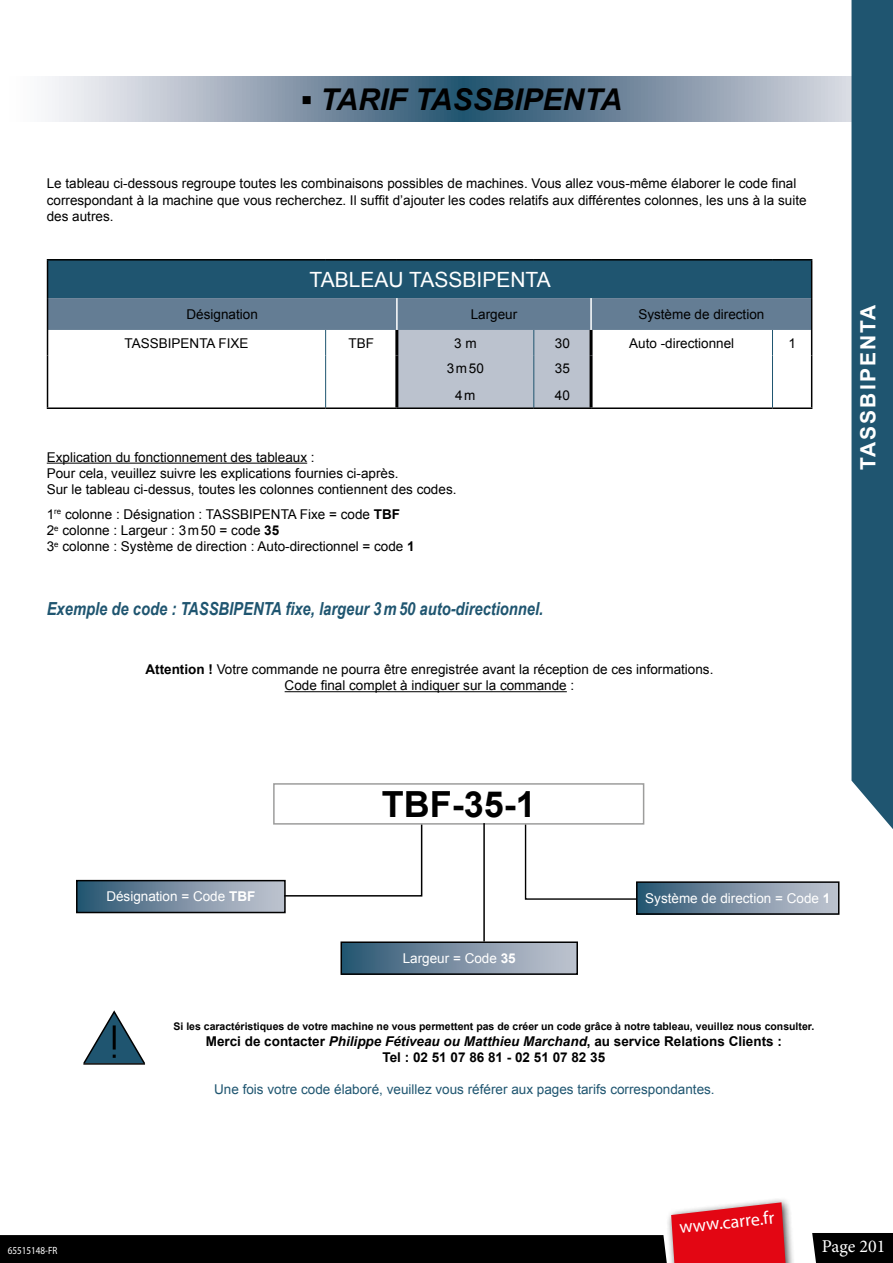
<style>
.page{position:relative;width:893px;height:1263px;background:#fff}
.page>*{position:absolute;margin:0;border:0;box-sizing:border-box;transform-origin:0 0}
.t1{font:700 36px "Arial";color:#000}
.t2{font:italic 700 30px "Arial";color:#000}
.t3{font:21px "Arial";color:#fff}
.t4{font:700 21px "Arial";letter-spacing:.1em;color:#fff}
.t5{font:italic 700 18px "Arial Narrow";color:#1f5570}
.t6{font:18px "Myriad Pro";color:#fff}
.t7{font:18px "Minion Pro";letter-spacing:-.005em;color:#fff}
.t8{font:13.5px/16.2px "Arial";color:#000}
.t9{font:700 13.5px/16.2px "Arial";color:#000;text-align:center}
.t10{font:13.5px "Arial";color:#1f5570}
.t11{font:13.5px "Arial";color:#fff}
.t12{font:700 10.5px "Arial";color:#000}
.t13{font:10.5px "Myriad Pro";color:#fff;scale:.87 1}
.s1{font-weight:700}
.s2{font-style:italic}
</style>
<div class="page">
<div style="left:812px;top:1233px;width:81px;height:30px;background:#000"></div>
<svg style="left:48px;top:77px;width:803px;height:44px;background:#8a9dae"></svg>
<hr style="left:47px;top:463px;width:260px;height:1px;background:#000">
<hr style="left:285px;top:691px;width:282px;height:1px;background:#000">
<div style="left:48px;top:260px;width:764px;height:38px;background:#1f5570"></div>
<hr style="left:47px;top:259px;width:279px;height:2px;background:#000">
<hr style="left:47px;top:261px;width:1px;height:37px;background:#000">
<hr style="left:326px;top:259px;width:71px;height:2px;background:#000">
<hr style="left:397px;top:259px;width:137px;height:2px;background:#000">
<hr style="left:534px;top:259px;width:57px;height:2px;background:#000">
<hr style="left:591px;top:259px;width:181px;height:2px;background:#000">
<hr style="left:772px;top:259px;width:40px;height:2px;background:#000">
<hr style="left:811px;top:261px;width:1px;height:37px;background:#000">
<svg style="left:47px;top:298px;width:765px;height:109px"></svg>
<hr style="left:47px;top:407px;width:279px;height:2px;background:#000">
<hr style="left:326px;top:407px;width:71px;height:2px;background:#000">
<hr style="left:397px;top:407px;width:137px;height:2px;background:#000">
<hr style="left:534px;top:407px;width:57px;height:2px;background:#000">
<hr style="left:591px;top:407px;width:181px;height:2px;background:#000">
<hr style="left:772px;top:407px;width:40px;height:2px;background:#000">
<svg style="left:83px;top:1010px;width:62px;height:55px"></svg>
<div style="left:273px;top:783px;width:371px;height:42px;border:2px solid #9d9d9c"></div>
<div style="left:77px;top:881px;width:208px;height:31px;background:linear-gradient(to right,#2a5672,#c8c8d4)"></div>
<div style="left:76px;top:880px;width:210px;height:33px;border:2px solid #000"></div>
<svg style="left:283px;top:823px;width:140px;height:74px"></svg>
<div style="left:637px;top:882px;width:202px;height:32px;background:linear-gradient(to right,#2b5672,#c7c8d4)"></div>
<div style="left:636px;top:881px;width:203px;height:34px;border:2px solid #000"></div>
<div style="left:341px;top:942px;width:236px;height:32px;background:linear-gradient(to right,#2a5672,#c7c8d4)"></div>
<div style="left:340px;top:941px;width:238px;height:34px;border:2px solid #000"></div>
<hr style="left:483px;top:823px;width:2px;height:118px;background:#000">
<svg style="left:524px;top:823px;width:114px;height:77px"></svg>
<div style="left:666px;top:1197px;width:132px;height:66px;background:#000;opacity:.75"></div>
<svg style="left:0;top:1202px;width:785px;height:61px"></svg>
<svg style="left:851px;top:0;width:42px;height:829px;background:#2b5e77"></svg>
<h2 class="t2" style="left:301px;top:79px;width:322px">▪ TARIF TASSBIPENTA</h2>
<p class="t8" style="left:47px;top:176px;width:761px">Le tableau ci-dessous regroupe toutes les combinaisons possibles de machines. Vous allez vous-même élaborer le code final correspondant à la machine que vous recherchez. Il suffit d’ajouter les codes relatifs aux différentes colonnes, les uns à la suite des autres.</p>
<h3 class="t3" style="left:310px;top:265px;width:243px">TABLEAU TASSBIPENTA</h3>
<p class="t8" style="left:187px;top:306px;width:73px">Désignation</p>
<p class="t8" style="left:471px;top:306px;width:48px">Largeur</p>
<p class="t8" style="left:638px;top:306px;width:128px">Système de direction</p>
<p class="t8" style="left:125px;top:335px;width:126px">TASSBIPENTA FIXE</p>
<p class="t8" style="left:348px;top:335px;width:27px">TBF</p>
<p class="t8" style="left:454px;top:335px;width:24px">3 m</p>
<p class="t8" style="left:555px;top:335px;width:17px">30</p>
<p class="t8" style="left:629px;top:335px;width:107px">Auto -directionnel</p>
<p class="t8" style="left:788px;top:335px;width:9px">1</p>
<p class="t8" style="left:447px;top:360px;width:39px">3m50</p>
<p class="t8" style="left:555px;top:360px;width:17px">35</p>
<p class="t8" style="left:455px;top:387px;width:22px">4m</p>
<p class="t8" style="left:555px;top:387px;width:17px">40</p>
<p class="t8" style="left:47px;top:449px;width:411px">Explication du fonctionnement des tableaux :<br>Pour cela, veuillez suivre les explications fournies ci-après.<br>Sur le tableau ci-dessus, toutes les colonnes contiennent des codes.</p>
<p class="t8" style="left:47px;top:506px;width:369px">1<sup>re</sup> colonne : Désignation : TASSBIPENTA Fixe = code <span class="s1">TBF<br></span>2<sup>e</sup> colonne : Largeur : 3m50 = code <span class="s1">35<br></span>3<sup>e</sup> colonne : Système de direction : Auto-directionnel = code <span class="s1">1</span></p>
<h3 class="t5" style="left:47px;top:595px;width:498px">Exemple de code : TASSBIPENTA fixe, largeur 3m50 auto-directionnel.</h3>
<p class="t8" style="left:145px;top:661px;width:569px;text-align:center"><span class="s1">Attention !</span> Votre commande ne pourra être enregistrée avant la réception de ces informations.<br>Code final complet à indiquer sur la commande :</p>
<h3 class="t4" style="left:854px;top:470px;width:168px;rotate:-90deg">TASSBIPENTA</h3>
<h1 class="t1" style="left:382px;top:780px;width:156px">TBF-35-1</h1>
<p class="t11" style="left:106px;top:888px;width:150px">Désignation = Code <span class="s1">TBF</span></p>
<p class="t11" style="left:645px;top:889px;width:186px">Système de direction = Code <span class="s1">1</span></p>
<p class="t11" style="left:403px;top:949px;width:114px">Largeur = Code <span class="s1">35</span></p>
<p class="t12" style="left:173px;top:1019px;width:642px">Si les caractéristiques de votre machine ne vous permettent pas de créer un code grâce à notre tableau, veuillez nous consulter.</p>
<p class="t9" style="left:206px;top:1034px;width:578px">Merci de contacter <span class="s2">Philippe Fétiveau ou Matthieu Marchand</span>, au service Relations Clients :<br>Tel : 02 51 07 86 81 - 02 51 07 82 35</p>
<p class="t10" style="left:214px;top:1080px;width:502px">Une fois votre code élaboré, veuillez vous référer aux pages tarifs correspondantes.</p>
<h3 class="t6" style="left:678px;top:1216px;width:97px;rotate:-6deg">www.carre.fr</h3>
<p class="t13" style="left:8px;top:1244px;width:59px">65515148-FR</p>
<h3 class="t7" style="left:822px;top:1234px;width:65px">Page 201</h3>
</div>
